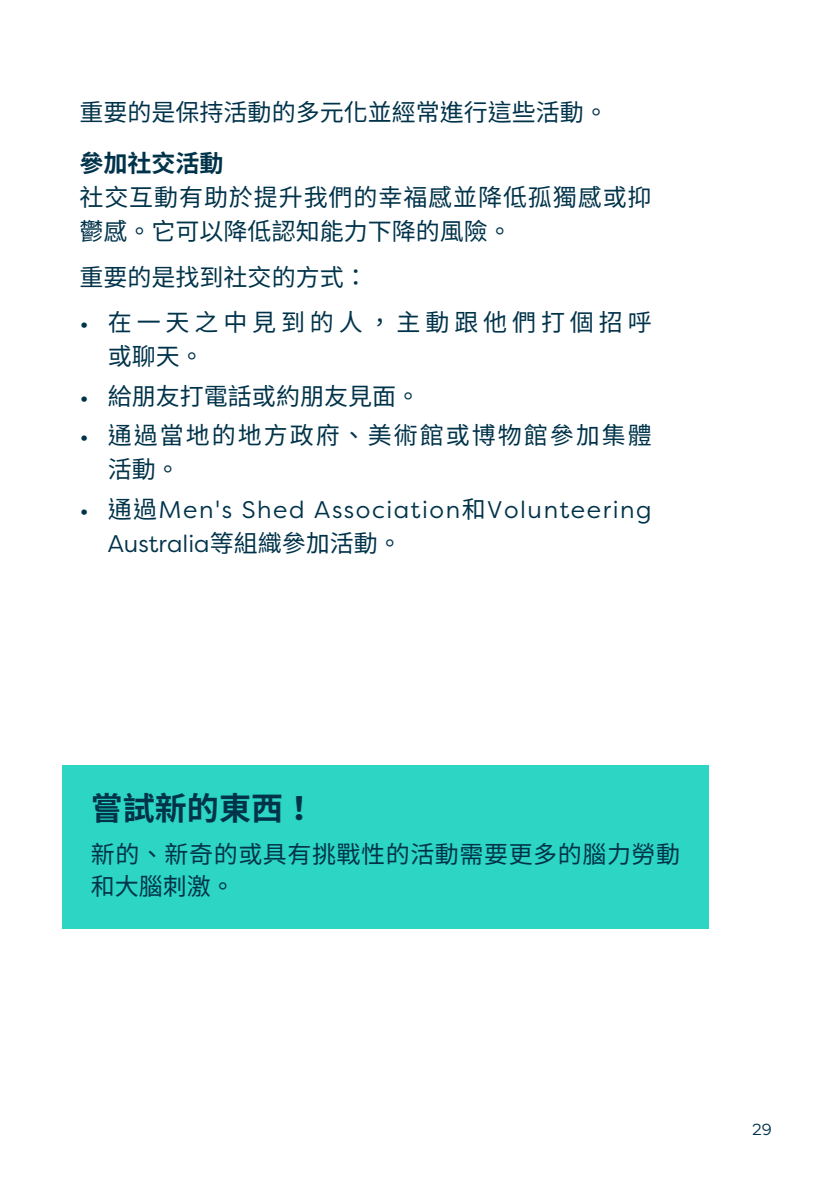
<style>
.page{position:relative;width:840px;height:1191px;background:#fff}
.page>*{position:absolute;margin:0;border:0;box-sizing:border-box;transform-origin:0 0}
.t1{font:700 32px "Noto Sans CJ Ktc";color:#00334a}
.t2{font:24px/34px "Noto Sans CJ Ktc";letter-spacing:.025em;color:#00334a}
.t3{font:24px/51px "Noto Sans CJ Ktc";color:#00334a}
.t4{font:24px/34px "Filson Pro";letter-spacing:.065em;color:#00334a}
.t5{font:24px/34px "Noto Sans CJ Ktc";letter-spacing:.08em;color:#00334a}
.t6{font:24px/34px "Noto Sans CJ Ktc";letter-spacing:.2em;color:#00334a}
.t7{font:16px "Filson Pro";color:#00334a}
.s1{font-weight:700}
.s2{font-family:"Filson Pro"}
.s3{font-family:"Noto Sans CJ Ktc"}
</style>
<div class="page">
<div style="left:62px;top:765px;width:646px;height:89px;background:#2cd5c4"></div>
<div style="left:62px;top:815px;width:646px;height:113px;background:#2cd5c4"></div>
<div style="left:0;top:0;width:79px;height:1191px;background:#fff"></div>
<p class="t3" style="left:79px;top:87px;width:529px">重要的是保持活動的多元化並經常進行這些活動。<span class="s1">參加社交活動</span></p>
<p class="t2" style="left:79px;top:181px;width:573px">社交互動有助於提升我們的幸福感並降低孤獨感或抑鬱感。它可以降低認知能力下降的風險。</p>
<p class="t3" style="left:79px;top:252px;width:289px">重要的是找到社交的方式：</p>
<p class="t6" style="left:108px;top:306px;width:545px;text-indent:-28px"><span class="s2">•</span> 在一天之中見到的人，主動跟他們打個招呼或聊天。</p>
<p class="t3" style="left:79px;top:371px;width:342px"><span class="s2">•</span> 給朋友打電話或約朋友見面。</p>
<p class="t5" style="left:108px;top:419px;width:545px;text-indent:-28px"><span class="s2">•</span> 通過當地的地方政府、美術館或博物館參加集體活動。</p>
<p class="t4" style="left:108px;top:492px;width:545px;text-indent:-28px">• <span class="s3">通過</span>Men's Shed Association<span class="s3">和</span>Volunteering<br>Australia<span class="s3">等組織參加活動。</span></p>
<p class="t1" style="left:91px;top:789px;width:225px">嘗試新的東西！</p>
<p class="t2" style="left:91px;top:838px;width:590px;line-height:32px">新的、新奇的或具有挑戰性的活動需要更多的腦力勞動和大腦刺激。</p>
<p class="t7" style="left:751px;top:1118px;width:21px">29</p>
</div>
